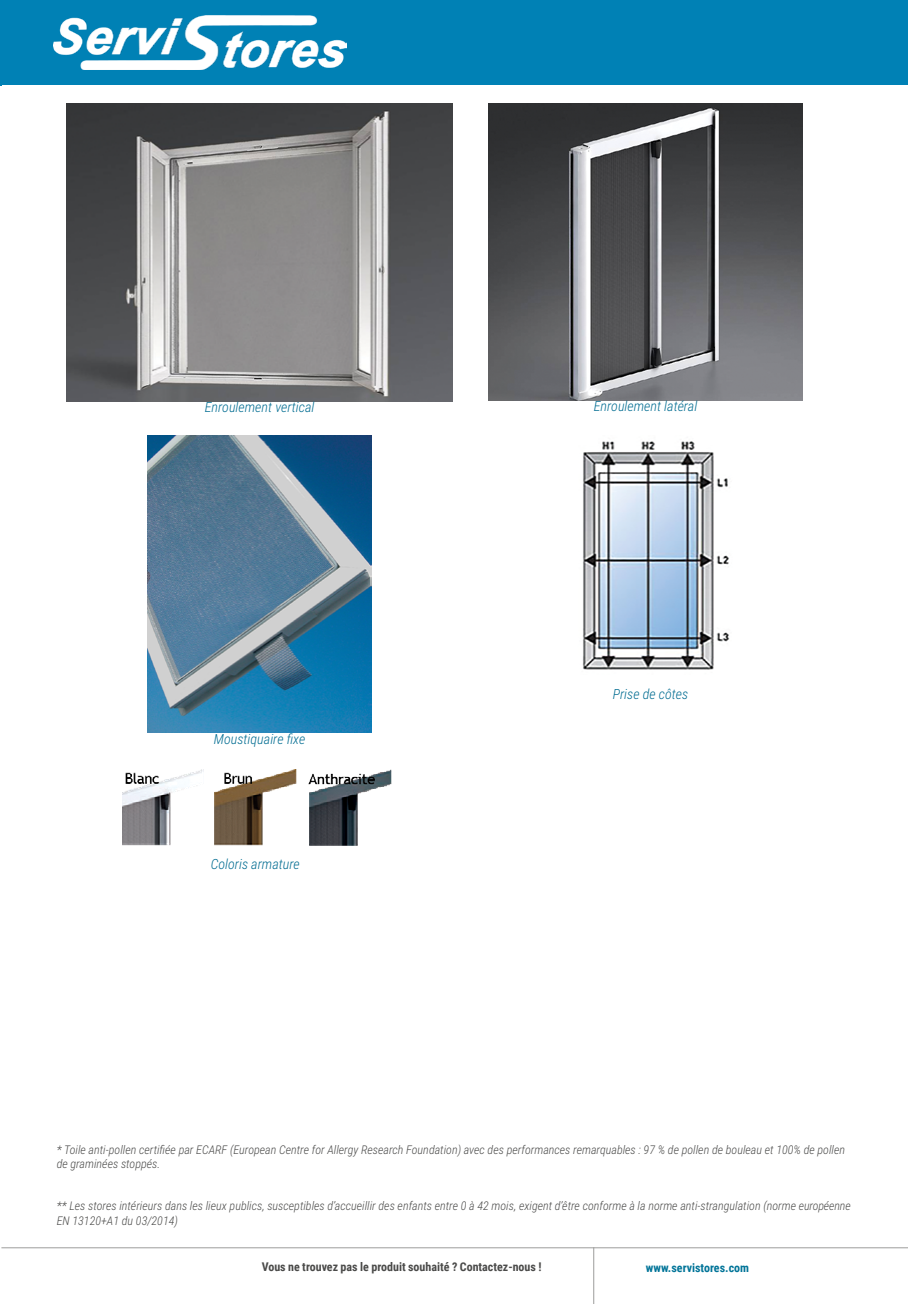
<style>
.page{position:relative;width:908px;height:1304px;background:#fff}
.page>*{position:absolute;margin:0;border:0;box-sizing:border-box;transform-origin:0 0}
.t1{font:italic 300 14px "Roboto Condensed";color:#006c91}
.t2{font:italic 300 12px/14.4px "Roboto Condensed";color:#4a4a49}
.t3{font:700 12px "Roboto Condensed";color:#4a4a49}
.t4{font:700 12px "Roboto Condensed";color:#007498}
</style>
<div class="page">
<div style="left:0;top:0;width:907px;height:85px;background:#0081b5"></div>
<hr style="left:1px;top:1247px;width:906px;height:1px;background:#9d9d9c">
<hr style="left:593px;top:1247px;width:1px;height:57px;background:#9d9d9c">
<img style="left:54px;top:15px;width:292px;height:55px">
<img style="left:488px;top:103px;width:314px;height:298px">
<img style="left:67px;top:103px;width:385px;height:298px">
<img style="left:148px;top:435px;width:223px;height:298px">
<img style="left:122px;top:769px;width:270px;height:76px">
<img style="left:582px;top:441px;width:148px;height:229px">
<p class="t1" style="left:205px;top:397px;width:111px">Enroulement vertical</p>
<p class="t1" style="left:593px;top:396px;width:105px">Enroulement latéral</p>
<p class="t1" style="left:214px;top:729px;width:93px">Moustiquaire fixe</p>
<p class="t1" style="left:211px;top:854px;width:90px">Coloris armature</p>
<p class="t1" style="left:612px;top:684px;width:77px">Prise de côtes</p>
<p class="t2" style="left:57px;top:1142px;width:789px">* Toile anti-pollen certifiée par ECARF (European Centre for Allergy Research Foundation) avec des performances remarquables : 97 % de pollen de bouleau et 100% de pollen de graminées stoppés.</p>
<p class="t2" style="left:57px;top:1198px;width:795px">** Les stores intérieurs dans les lieux publics, susceptibles d’accueillir des enfants entre 0 à 42 mois, exigent d’être conforme à la norme anti-strangulation (norme européenne<br>EN 13120+A1 du 03/2014)</p>
<p class="t3" style="left:261px;top:1258px;width:281px">Vous ne trouvez pas le produit souhaité ? Contactez-nous !</p>
<p class="t4" style="left:645px;top:1259px;width:105px">www.servistores.com</p>
</div>
